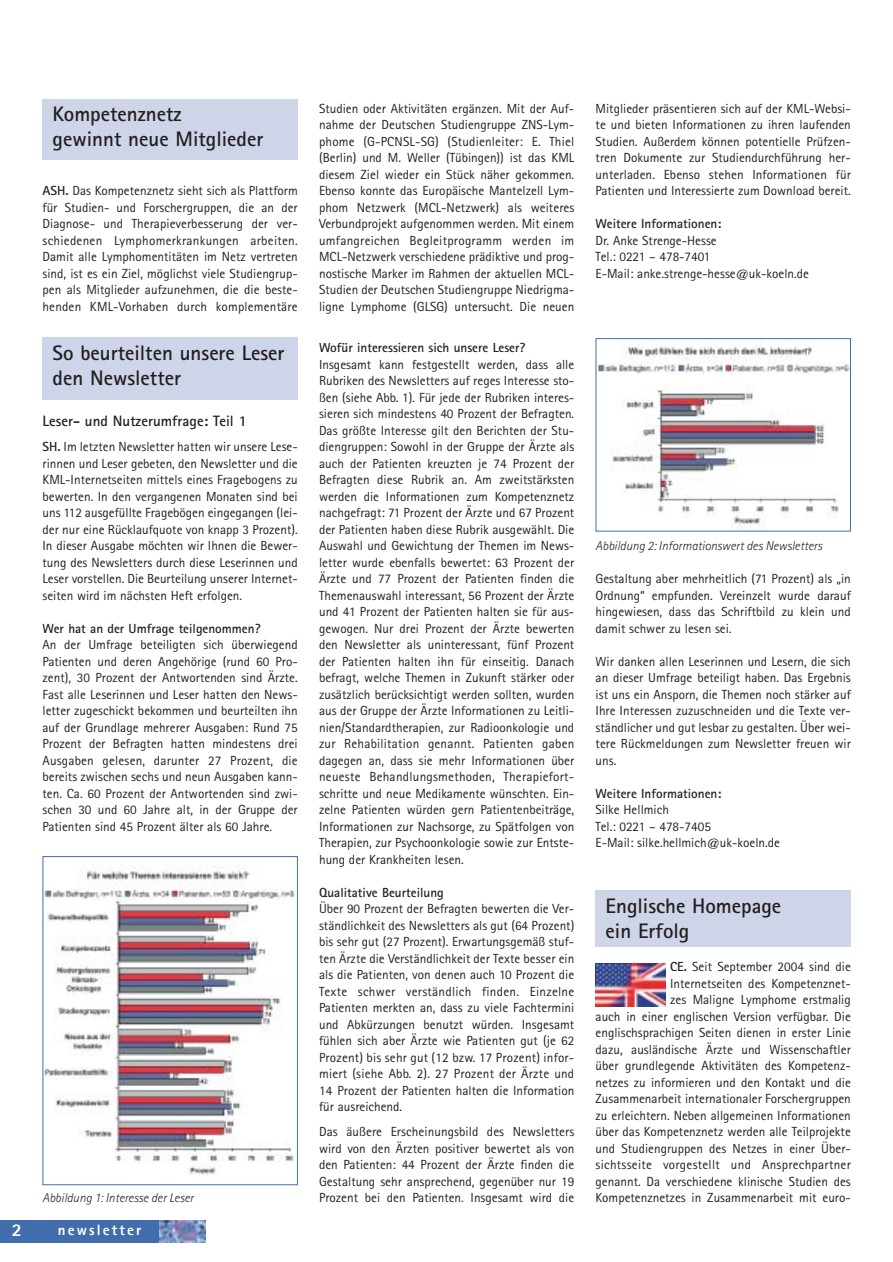
<style>
.page{position:relative;width:893px;height:1262px;background:#fff}
.page>*{position:absolute;margin:0;border:0;box-sizing:border-box;transform-origin:0 0}
.t1{font:700 21px/24.8px "Rotis Sans Serif";color:#231f1f}
.t2{font:800 18px "Rotis Sans Serif";color:#fff}
.t3{font:700 15px "Rotis Sans Serif";color:#231f1f}
.t4{font:800 15px "Rotis Sans Serif";letter-spacing:.14em;color:#fff}
.t5{font:13.2px/16.5px "Rotis Sans Serif";color:#231f1f;text-align:justify}
.t6{font:700 13.2px "Rotis Sans Serif";color:#231f1f}
.t7{font:italic 300 12.75px "Rotis Sans Serif";color:#231f1f}
.s1{font-weight:700}
</style>
<div class="page">
<div style="left:0;top:1220px;width:206px;height:22px;background:#426dac"></div>
<img style="left:159px;top:1220px;width:47px;height:22px">
<div style="left:43px;top:99px;width:255px;height:60px;background:#ced5e9"></div>
<img style="left:45px;top:864px;width:250px;height:311px">
<div style="left:43px;top:856px;width:255px;height:329px;border:1px solid #426dac"></div>
<div style="left:595px;top:889px;width:255px;height:57px;background:#ced5e9"></div>
<div style="left:43px;top:337px;width:255px;height:63px;background:#ced5e9"></div>
<img style="left:598px;top:341px;width:250px;height:186px">
<img style="left:595px;top:963px;width:70px;height:43px">
<h1 class="t1" style="left:53px;top:104px;width:212px">Kompetenznetz<br>gewinnt neue Mitglieder</h1>
<p class="t5" style="left:43px;top:184px;width:257px"><span class="s1">ASH.</span> Das Kompetenznetz sieht sich als Plattform für Studien- und Forschergruppen, die an der Diagnose- und Therapieverbesserung der ver&shy;schiedenen Lymphomerkrankungen arbeiten.<br>Damit alle Lymphomentitäten im Netz vertreten sind, ist es ein Ziel, möglichst viele Studiengrup&shy;pen als Mitglieder aufzunehmen, die die beste&shy;henden KML-Vorhaben durch komplementäre</p>
<h1 class="t1" style="left:53px;top:343px;width:233px">So beurteilten unsere Leser den Newsletter</h1>
<p class="t3" style="left:43px;top:416px;width:206px">Leser- und Nutzerumfrage: Teil 1</p>
<p class="t5" style="left:43px;top:440px;width:257px"><span class="s1">SH.</span> Im letzten Newsletter hatten wir unsere Lese&shy;rinnen und Leser gebeten, den Newsletter und die KML-Internetseiten mittels eines Fragebogens zu bewerten. In den vergangenen Monaten sind bei uns 112 ausgefüllte Fragebögen eingegangen (lei&shy;der nur eine Rücklaufquote von knapp 3 Prozent).<br>In dieser Ausgabe möchten wir Ihnen die Bewer&shy;tung des Newsletters durch diese Leserinnen und Leser vorstellen. Die Beurteilung unserer Internet&shy;seiten wird im nächsten Heft erfolgen.</p>
<p class="t6" style="left:43px;top:623px;width:219px">Wer hat an der Umfrage teilgenommen?</p>
<p class="t5" style="left:43px;top:638px;width:257px">An der Umfrage beteiligten sich überwiegend Patienten und deren Angehörige (rund 60 Pro&shy;zent), 30 Prozent der Antwortenden sind Ärzte.<br>Fast alle Leserinnen und Leser hatten den News&shy;letter zugeschickt bekommen und beurteilten ihn auf der Grundlage mehrerer Ausgaben: Rund 75<br>Prozent der Befragten hatten mindestens drei Ausgaben gelesen, darunter 27 Prozent, die bereits zwischen sechs und neun Ausgaben kann&shy;ten. Ca. 60 Prozent der Antwortenden sind zwi&shy;schen 30 und 60 Jahre alt, in der Gruppe der Patienten sind 45 Prozent älter als 60 Jahre.</p>
<p class="t7" style="left:43px;top:1193px;width:153px">Abbildung 1: Interesse der Leser</p>
<h2 class="t2" style="left:12px;top:1223px;width:12px">2</h2>
<p class="t4" style="left:58px;top:1224px;width:85px">newsletter</p>
<p class="t5" style="left:319px;top:101px;width:257px">Studien oder Aktivitäten ergänzen. Mit der Auf&shy;nahme der Deutschen Studiengruppe ZNS-Lym&shy;phome (G-PCNSL-SG) (Studienleiter: E. Thiel (Berlin) und M. Weller (Tübingen)) ist das KML diesem Ziel wieder ein Stück näher gekommen.<br>Ebenso konnte das Europäische Mantelzell Lym&shy;phom Netzwerk (MCL-Netzwerk) als weiteres Verbundprojekt aufgenommen werden. Mit einem umfangreichen Begleitprogramm werden im MCL-Netzwerk verschiedene prädiktive und prog&shy;nostische Marker im Rahmen der aktuellen MCL-Studien der Deutschen Studiengruppe Niedrigma&shy;ligne Lymphome (GLSG) untersucht. Die neuen</p>
<p class="t6" style="left:319px;top:343px;width:208px">Wofür interessieren sich unsere Leser?</p>
<p class="t5" style="left:319px;top:357px;width:257px">Insgesamt kann festgestellt werden, dass alle Rubriken des Newsletters auf reges Interesse sto&shy;ßen (siehe Abb. 1). Für jede der Rubriken interes&shy;sieren sich mindestens 40 Prozent der Befragten.<br>Das größte Interesse gilt den Berichten der Stu&shy;diengruppen: Sowohl in der Gruppe der Ärzte als auch der Patienten kreuzten je 74 Prozent der Befragten diese Rubrik an. Am zweitstärksten werden die Informationen zum Kompetenznetz nachgefragt: 71 Prozent der Ärzte und 67 Prozent der Patienten haben diese Rubrik ausgewählt. Die Auswahl und Gewichtung der Themen im News&shy;letter wurde ebenfalls bewertet: 63 Prozent der Ärzte und 77 Prozent der Patienten finden die Themenauswahl interessant, 56 Prozent der Ärzte und 41 Prozent der Patienten halten sie für aus&shy;gewogen. Nur drei Prozent der Ärzte bewerten den Newsletter als uninteressant, fünf Prozent der Patienten halten ihn für einseitig. Danach befragt, welche Themen in Zukunft stärker oder zusätzlich berücksichtigt werden sollten, wurden aus der Gruppe der Ärzte Informationen zu Leitli&shy;nien/Standardtherapien, zur Radioonkologie und zur Rehabilitation genannt. Patienten gaben dagegen an, dass sie mehr Informationen über neueste Behandlungsmethoden, Therapiefort&shy;schritte und neue Medikamente wünschten. Ein&shy;zelne Patienten würden gern Patientenbeiträge, Informationen zur Nachsorge, zu Spätfolgen von Therapien, zur Psychoonkologie sowie zur Entste&shy;hung der Krankheiten lesen.</p>
<p class="t6" style="left:319px;top:887px;width:126px">Qualitative Beurteilung</p>
<p class="t5" style="left:319px;top:902px;width:257px">Über 90 Prozent der Befragten bewerten die Ver&shy;ständlichkeit des Newsletters als gut (64 Prozent) bis sehr gut (27 Prozent). Erwartungsgemäß stuf&shy;ten Ärzte die Verständlichkeit der Texte besser ein als die Patienten, von denen auch 10 Prozent die Texte schwer verständlich finden. Einzelne Patienten merkten an, dass zu viele Fachtermini und Abkürzungen benutzt würden. Insgesamt fühlen sich aber Ärzte wie Patienten gut (je 62<br>Prozent) bis sehr gut (12 bzw. 17 Prozent) infor&shy;miert (siehe Abb. 2). 27 Prozent der Ärzte und 14 Prozent der Patienten halten die Information für ausreichend.</p>
<p class="t5" style="left:319px;top:1124px;width:257px">Das äußere Erscheinungsbild des Newsletters wird von den Ärzten positiver bewertet als von den Patienten: 44 Prozent der Ärzte finden die Gestaltung sehr ansprechend, gegenüber nur 19<br>Prozent bei den Patienten. Insgesamt wird die</p>
<p class="t5" style="left:595px;top:101px;width:257px">Mitglieder präsentieren sich auf der KML-Websi&shy;te und bieten Informationen zu ihren laufenden Studien. Außerdem können potentielle Prüfzen&shy;tren Dokumente zur Studiendurchführung her&shy;unterladen. Ebenso stehen Informationen für Patienten und Interessierte zum Download bereit.</p>
<p class="t6" style="left:595px;top:219px;width:127px">Weitere Informationen:</p>
<p class="t5" style="left:595px;top:233px;width:215px;text-align:left">Dr. Anke Strenge-Hesse<br>Tel.: 0221 – 478-7401<br>E-Mail: anke.strenge-hesse@uk-koeln.de</p>
<p class="t7" style="left:595px;top:541px;width:228px">Abbildung 2: Informationswert des Newsletters</p>
<p class="t5" style="left:595px;top:572px;width:257px">Gestaltung aber mehrheitlich (71 Prozent) als „in Ordnung“ empfunden. Vereinzelt wurde darauf hingewiesen, dass das Schriftbild zu klein und damit schwer zu lesen sei.</p>
<p class="t5" style="left:595px;top:654px;width:257px">Wir danken allen Leserinnen und Lesern, die sich an dieser Umfrage beteiligt haben. Das Ergebnis ist uns ein Ansporn, die Themen noch stärker auf Ihre Interessen zuzuschneiden und die Texte ver&shy;ständlicher und gut lesbar zu gestalten. Über wei&shy;tere Rückmeldungen zum Newsletter freuen wir uns.</p>
<p class="t6" style="left:595px;top:788px;width:127px">Weitere Informationen:</p>
<p class="t5" style="left:595px;top:803px;width:186px;text-align:left">Silke Hellmich<br>Tel.: 0221 – 478-7405<br>E-Mail: silke.hellmich@uk-koeln.de</p>
<h1 class="t1" style="left:605px;top:896px;width:177px">Englische Homepage ein Erfolg</h1>
<p class="t5" style="left:595px;top:959px;width:257px;text-align:right"><span class="s1">CE.</span> Seit September 2004 sind die Internetseiten des Kompetenznet-<br>zes Maligne Lymphome erstmalig<br>auch in einer englischen Version verfügbar. Die englischsprachigen Seiten dienen in erster Linie dazu, ausländische Ärzte und Wissenschaftler über grundlegende Aktivitäten des Kompetenz&shy;netzes zu informieren und den Kontakt und die Zusammenarbeit internationaler Forschergruppen zu erleichtern. Neben allgemeinen Informationen über das Kompetenznetz werden alle Teilprojekte und Studiengruppen des Netzes in einer Über&shy;sichtsseite vorgestellt und Ansprechpartner genannt. Da verschiedene klinische Studien des Kompetenznetzes in Zusammenarbeit mit euro-</p>
</div>
